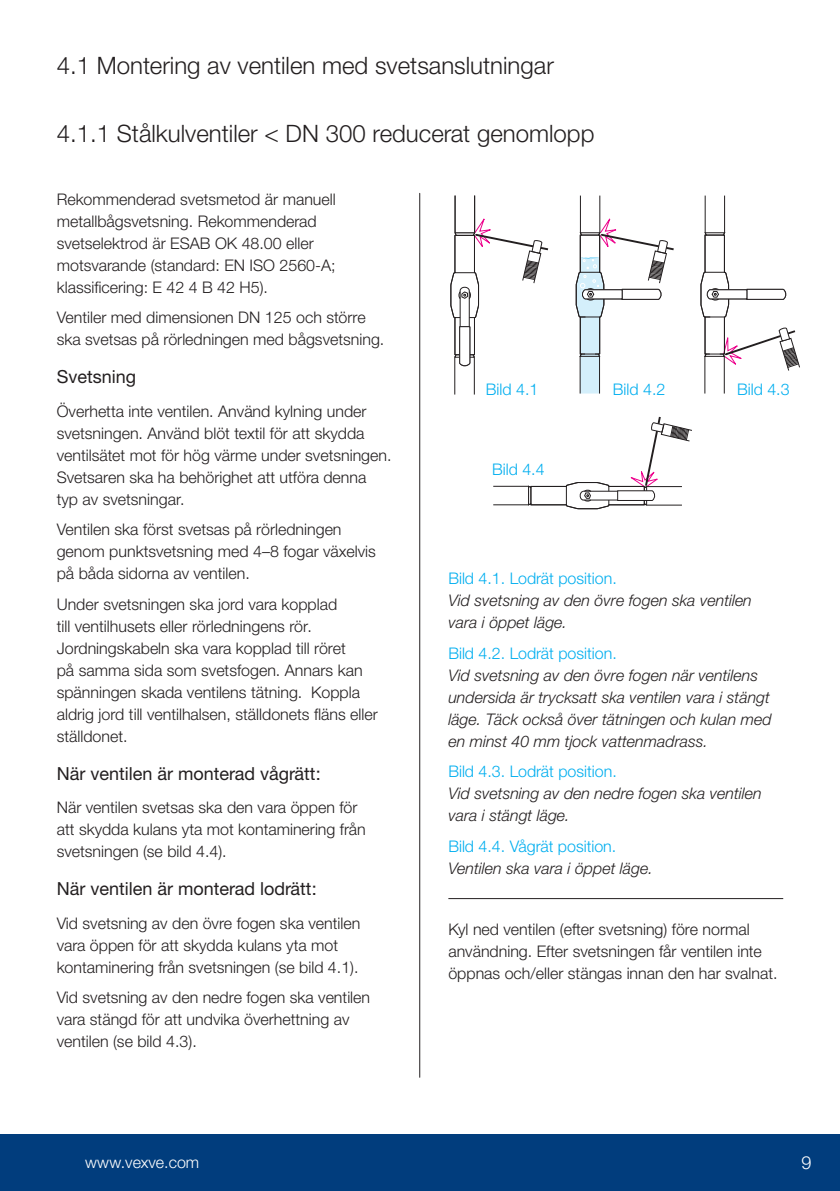
<style>
.page{position:relative;width:840px;height:1191px;background:#fff}
.page>*{position:absolute;margin:0;border:0;box-sizing:border-box;transform-origin:0 0}
.t1{font:300 24px "Helvetica Neue LTW1 G";color:#231f20}
.t2{font:18px "Helvetica Neue LTW1 G";color:#231f20}
.t3{font:300 18px "Helvetica Neue LTW1 G";color:#fff}
.t4{font:300 16px/22px "Helvetica Neue LTW1 G";color:#231f20}
.t5{font:italic 300 16px/22px "Helvetica Neue LT Std";color:#231f20}
.t6{font:300 16px "Helvetica Neue LTW1 G";color:#00aeef}
.t7{font:300 16px "Helvetica Neue LTW1 G";color:#fff}
</style>
<div class="page">
<div style="left:0;top:1134px;width:839px;height:57px;background:#013d7d"></div>
<svg style="left:450px;top:195px;width:98px;height:200px"></svg>
<svg style="left:575px;top:195px;width:98px;height:199px"></svg>
<svg style="left:700px;top:195px;width:100px;height:199px"></svg>
<svg style="left:493px;top:417px;width:199px;height:93px"></svg>
<hr style="left:448px;top:898px;width:334px;height:1px;background:#231f20">
<hr style="left:419px;top:193px;width:1px;height:884px;background:#231f20">
<h1 class="t1" style="left:57px;top:51px;width:498px">4.1 Montering av ventilen med svetsanslutningar</h1>
<h1 class="t1" style="left:57px;top:119px;width:539px">4.1.1 Stålkulventiler &lt; DN 300 reducerat genomlopp</h1>
<p class="t4" style="left:57px;top:188px;width:280px">Rekommenderad svetsmetod är manuell metallbågsvetsning. Rekommenderad svetselektrod är ESAB OK 48.00 eller motsvarande (standard: EN ISO 2560-A; klassificering: E 42 4 B 42 H5).</p>
<p class="t4" style="left:57px;top:306px;width:329px">Ventiler med dimensionen DN 125 och större ska svetsas på rörledningen med bågsvetsning.</p>
<p class="t2" style="left:57px;top:366px;width:81px">Svetsning</p>
<p class="t4" style="left:57px;top:400px;width:336px">Överhetta inte ventilen. Använd kylning under svetsningen. Använd blöt textil för att skydda ventilsätet mot för hög värme under svetsningen.<br>Svetsaren ska ha behörighet att utföra denna typ av svetsningar.</p>
<p class="t4" style="left:57px;top:518px;width:320px">Ventilen ska först svetsas på rörledningen genom punktsvetsning med 4–8 fogar växelvis på båda sidorna av ventilen.</p>
<p class="t4" style="left:57px;top:593px;width:322px">Under svetsningen ska jord vara kopplad<br>till ventilhusets eller rörledningens rör.<br>Jordningskabeln ska vara kopplad till röret<br>på samma sida som svetsfogen. Annars kan spänningen skada ventilens tätning. Koppla aldrig jord till ventilhalsen, ställdonets fläns eller ställdonet.</p>
<p class="t2" style="left:57px;top:762px;width:265px">När ventilen är monterad vågrätt:</p>
<p class="t4" style="left:57px;top:796px;width:310px">När ventilen svetsas ska den vara öppen för att skydda kulans yta mot kontaminering från svetsningen (se bild 4.4).</p>
<p class="t2" style="left:57px;top:878px;width:261px">När ventilen är monterad lodrätt:</p>
<p class="t4" style="left:57px;top:912px;width:305px">Vid svetsning av den övre fogen ska ventilen vara öppen för att skydda kulans yta mot kontaminering från svetsningen (se bild 4.1).</p>
<p class="t4" style="left:57px;top:986px;width:315px">Vid svetsning av den nedre fogen ska ventilen vara stängd för att undvika överhettning av ventilen (se bild 4.3).</p>
<p class="t6" style="left:485px;top:380px;width:54px">Bild 4.1</p>
<p class="t6" style="left:612px;top:380px;width:54px">Bild 4.2</p>
<p class="t6" style="left:736px;top:380px;width:54px">Bild 4.3</p>
<p class="t6" style="left:492px;top:459px;width:54px">Bild 4.4</p>
<p class="t6" style="left:448px;top:569px;width:170px">Bild 4.1. Lodrät position.</p>
<p class="t5" style="left:448px;top:589px;width:305px">Vid svetsning av den övre fogen ska ventilen vara i öppet läge.</p>
<p class="t6" style="left:448px;top:643px;width:170px">Bild 4.2. Lodrät position.</p>
<p class="t5" style="left:448px;top:664px;width:325px">Vid svetsning av den övre fogen när ventilens undersida är trycksatt ska ventilen vara i stängt läge. Täck också över tätningen och kulan med en minst 40 mm tjock vattenmadrass.</p>
<p class="t6" style="left:448px;top:762px;width:170px">Bild 4.3. Lodrät position.</p>
<p class="t5" style="left:448px;top:782px;width:314px">Vid svetsning av den nedre fogen ska ventilen vara i stängt läge.</p>
<p class="t6" style="left:448px;top:836px;width:169px">Bild 4.4. Vågrät position.</p>
<p class="t5" style="left:448px;top:857px;width:206px">Ventilen ska vara i öppet läge.</p>
<p class="t4" style="left:448px;top:918px;width:330px">Kyl ned ventilen (efter svetsning) före normal användning. Efter svetsningen får ventilen inte öppnas och/eller stängas innan den har svalnat.</p>
<p class="t7" style="left:85px;top:1152px;width:116px">www.vexve.com</p>
<p class="t3" style="left:801px;top:1151px;width:12px">9</p>
</div>
